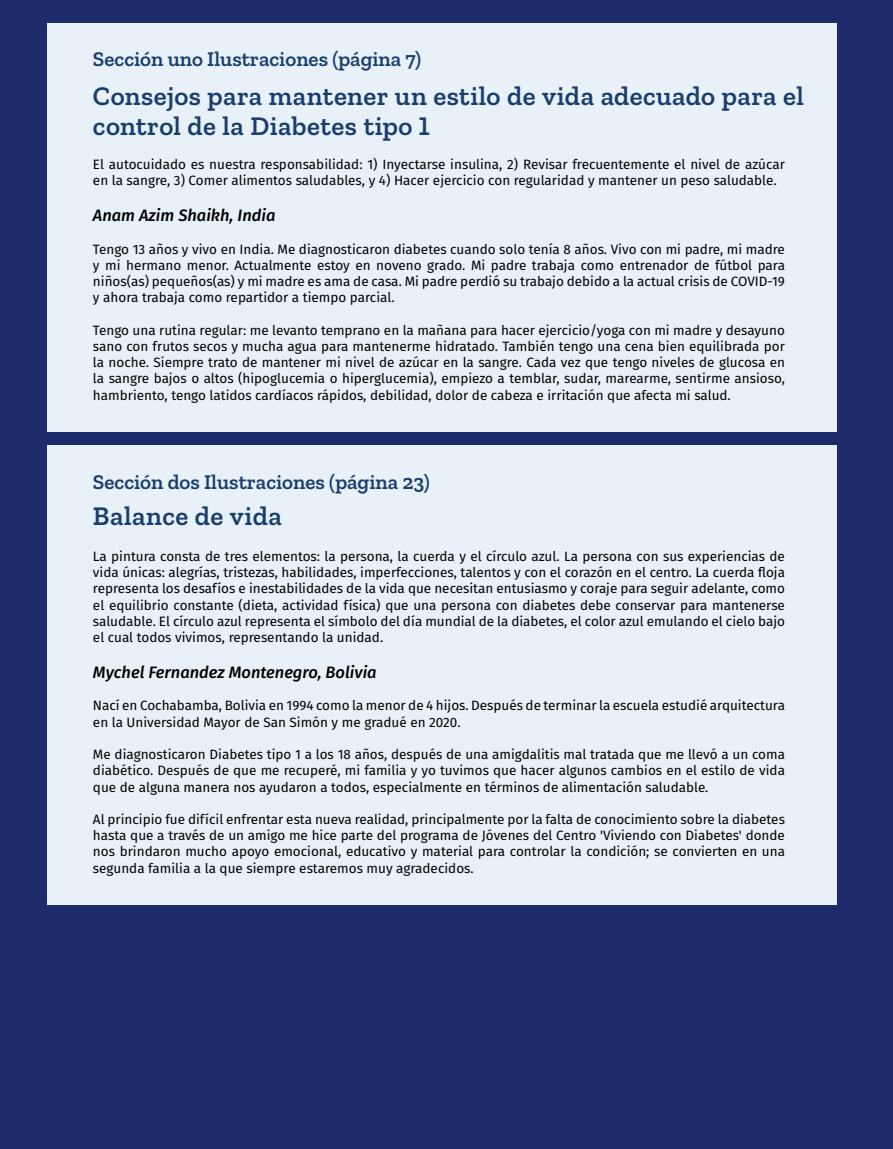
<style>
.page{position:relative;width:893px;height:1149px;background:#fff}
.page>*{position:absolute;margin:0;border:0;box-sizing:border-box;transform-origin:0 0}
.t1{font:600 27px/30px "Zilla Slab";letter-spacing:.015em;color:#193e6d}
.t2{font:600 21px "Zilla Slab";color:#193e6d}
.t3{font:italic 500 16.5px "Fira Sans";color:#000001}
.t4{font:13.5px/16.2px "Fira Sans";color:#000001;text-align:justify}
</style>
<div class="page">
<div style="left:0;top:0;width:893px;height:1148px;background:#1e2b6a"></div>
<div style="left:47px;top:23px;width:790px;height:409px;background:#e8f1f8"></div>
<div style="left:47px;top:445px;width:790px;height:459px;background:#e8f1f8"></div>
<h2 class="t2" style="left:93px;top:48px;width:330px">Sección uno Ilustraciones (página 7)</h2>
<h1 class="t1" style="left:93px;top:81px;width:712px">Consejos para mantener un estilo de vida adecuado para el control de la Diabetes tipo 1</h1>
<p class="t4" style="left:93px;top:156px;width:693px">El autocuidado es nuestra responsabilidad: 1) Inyectarse insulina, 2) Revisar frecuentemente el nivel de azúcar en la sangre, 3) Comer alimentos saludables, y 4) Hacer ejercicio con regularidad y mantener un peso saludable.</p>
<p class="t3" style="left:93px;top:202px;width:184px">Anam Azim Shaikh, India</p>
<p class="t4" style="left:93px;top:240px;width:694px">Tengo 13 años y vivo en India. Me diagnosticaron diabetes cuando solo tenía 8 años. Vivo con mi padre, mi madre y mi hermano menor. Actualmente estoy en noveno grado. Mi padre trabaja como entrenador de fútbol para niños(as) pequeños(as) y mi madre es ama de casa. Mi padre perdió su trabajo debido a la actual crisis de COVID-19 y ahora trabaja como repartidor a tiempo parcial.</p>
<p class="t4" style="left:93px;top:321px;width:694px">Tengo una rutina regular: me levanto temprano en la mañana para hacer ejercicio/yoga con mi madre y desayuno sano con frutos secos y mucha agua para mantenerme hidratado. También tengo una cena bien equilibrada por la noche. Siempre trato de mantener mi nivel de azúcar en la sangre. Cada vez que tengo niveles de glucosa en la sangre bajos o altos (hipoglucemia o hiperglucemia), empiezo a temblar, sudar, marearme, sentirme ansioso, hambriento, tengo latidos cardíacos rápidos, debilidad, dolor de cabeza e irritación que afecta mi salud.</p>
<h2 class="t2" style="left:93px;top:469px;width:338px">Sección dos Ilustraciones (página 23)</h2>
<h1 class="t1" style="left:93px;top:501px;width:190px">Balance de vida</h1>
<p class="t4" style="left:93px;top:547px;width:694px">La pintura consta de tres elementos: la persona, la cuerda y el círculo azul. La persona con sus experiencias de vida únicas: alegrías, tristezas, habilidades, imperfecciones, talentos y con el corazón en el centro. La cuerda floja representa los desafíos e inestabilidades de la vida que necesitan entusiasmo y coraje para seguir adelante, como el equilibrio constante (dieta, actividad física) que una persona con diabetes debe conservar para mantenerse saludable. El círculo azul representa el símbolo del día mundial de la diabetes, el color azul emulando el cielo bajo el cual todos vivimos, representando la unidad.</p>
<p class="t3" style="left:93px;top:659px;width:285px">Mychel Fernandez Montenegro, Bolivia</p>
<p class="t4" style="left:93px;top:697px;width:694px">Nací en Cochabamba, Bolivia en 1994 como la menor de 4 hijos. Después de terminar la escuela estudié arquitectura en la Universidad Mayor de San Simón y me gradué en 2020.</p>
<p class="t4" style="left:93px;top:745px;width:693px">Me diagnosticaron Diabetes tipo 1 a los 18 años, después de una amigdalitis mal tratada que me llevó a un coma diabético. Después de que me recuperé, mi familia y yo tuvimos que hacer algunos cambios en el estilo de vida que de alguna manera nos ayudaron a todos, especialmente en términos de alimentación saludable.</p>
<p class="t4" style="left:93px;top:810px;width:694px">Al principio fue difícil enfrentar esta nueva realidad, principalmente por la falta de conocimiento sobre la diabetes hasta que a través de un amigo me hice parte del programa de Jóvenes del Centro 'Viviendo con Diabetes' donde nos brindaron mucho apoyo emocional, educativo y material para controlar la condición; se convierten en una segunda familia a la que siempre estaremos muy agradecidos.</p>
</div>
